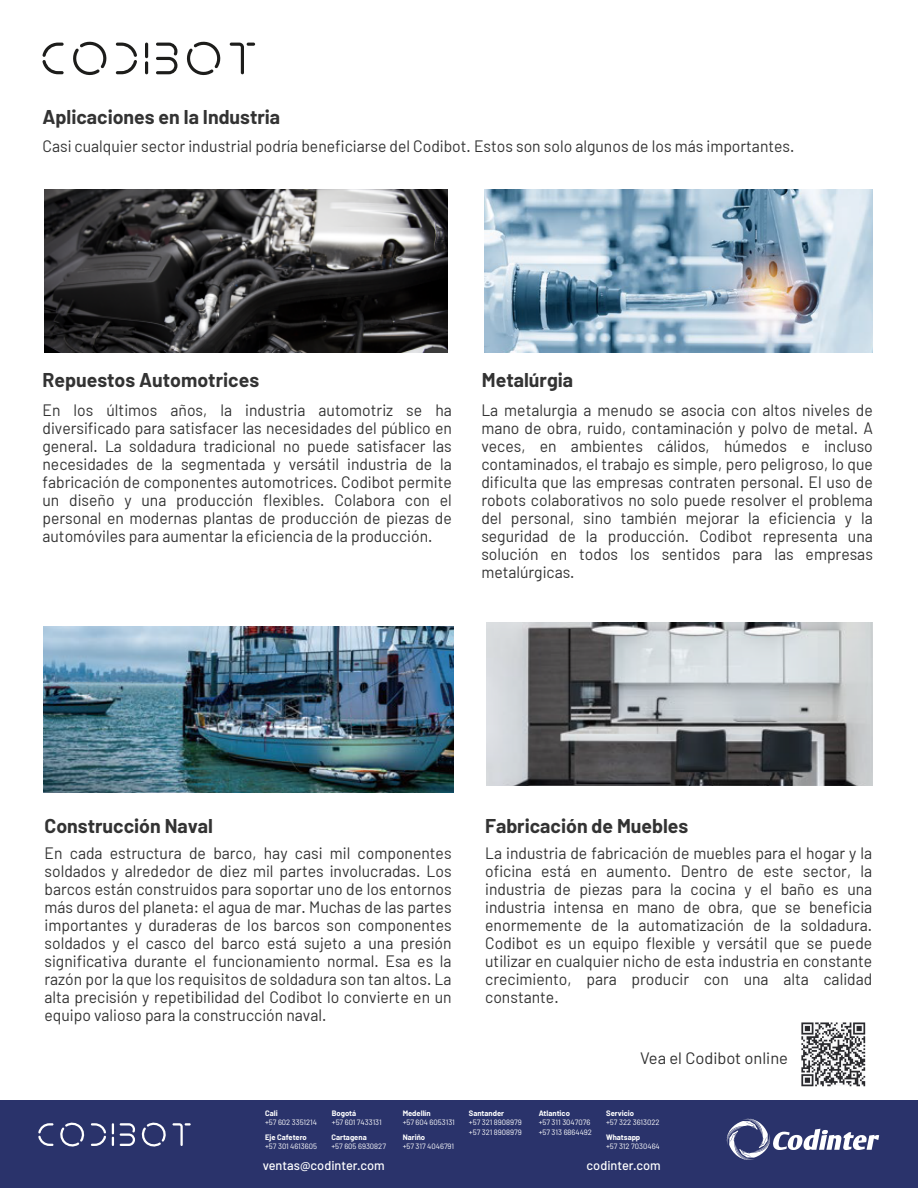
<style>
.page{position:relative;width:918px;height:1188px;background:#fff}
.page>*{position:absolute;margin:0;border:0;box-sizing:border-box;transform-origin:0 0}
.t1{font:700 19.5px "Barlow";color:#333}
.t2{font:16.5px/18px "Barlow";color:#333;text-align:justify;scale:.95 1}
.t3{font:16.5px "Barlow";color:#303030}
.t4{font:500 12.75px "Barlow";color:#fff}
.t5{font:7.65px/9.1px "Barlow";color:#fff}
.t6{font:700 7.65px "Barlow";color:#fff}
</style>
<div class="page">
<svg style="left:42px;top:43px;width:22px;height:31px"></svg>
<svg style="left:73px;top:41px;width:34px;height:35px"></svg>
<svg style="left:116px;top:43px;width:21px;height:31px"></svg>
<svg style="left:145px;top:43px;width:3px;height:31px"></svg>
<svg style="left:156px;top:43px;width:21px;height:31px"></svg>
<svg style="left:186px;top:41px;width:35px;height:35px"></svg>
<svg style="left:230px;top:43px;width:25px;height:31px"></svg>
<div style="left:0;top:1100px;width:918px;height:88px;background:#2a336b"></div>
<svg style="left:727px;top:1119px;width:152px;height:41px"></svg>
<svg style="left:38px;top:1123px;width:15px;height:23px"></svg>
<svg style="left:60px;top:1122px;width:25px;height:25px"></svg>
<svg style="left:91px;top:1123px;width:15px;height:23px"></svg>
<svg style="left:112px;top:1123px;width:2px;height:23px"></svg>
<svg style="left:120px;top:1123px;width:15px;height:23px"></svg>
<svg style="left:141px;top:1122px;width:25px;height:25px"></svg>
<svg style="left:173px;top:1123px;width:18px;height:23px"></svg>
<img style="left:485px;top:190px;width:388px;height:162px">
<img style="left:44px;top:627px;width:409px;height:166px">
<img style="left:44px;top:190px;width:404px;height:162px">
<img style="left:486px;top:623px;width:387px;height:163px">
<svg style="left:801px;top:1022px;width:64px;height:64px"></svg>
<p class="t1" style="left:43px;top:105px;width:239px">Aplicaciones en la Industria</p>
<p class="t2" style="left:43px;top:137px;width:793px">Casi cualquier sector industrial podría beneficiarse del Codibot. Estos son solo algunos de los más importantes.</p>
<p class="t1" style="left:43px;top:367px;width:218px">Repuestos Automotrices</p>
<p class="t2" style="left:43px;top:401px;width:433px">En los últimos años, la industria automotriz se ha diversificado para satisfacer las necesidades del público en general. La soldadura tradicional no puede satisfacer las necesidades de la segmentada y versátil industria de la fabricación de componentes automotrices. Codibot permite un diseño y una producción flexibles. Colabora con el personal en modernas plantas de producción de piezas de automóviles para aumentar la eficiencia de la producción.</p>
<p class="t1" style="left:482px;top:367px;width:93px">Metalúrgia</p>
<p class="t2" style="left:481px;top:401px;width:414px">La metalurgia a menudo se asocia con altos niveles de mano de obra, ruido, contaminación y polvo de metal. A veces, en ambientes cálidos, húmedos e incluso contaminados, el trabajo es simple, pero peligroso, lo que dificulta que las empresas contraten personal. El uso de robots colaborativos no solo puede resolver el problema del personal, sino también mejorar la eficiencia y la seguridad de la producción. Codibot representa una solución en todos los sentidos para las empresas metalúrgicas.</p>
<p class="t1" style="left:45px;top:813px;width:170px">Construcción Naval</p>
<p class="t2" style="left:45px;top:844px;width:430px">En cada estructura de barco, hay casi mil componentes soldados y alrededor de diez mil partes involucradas. Los barcos están construidos para soportar uno de los entornos más duros del planeta: el agua de mar. Muchas de las partes importantes y duraderas de los barcos son componentes soldados y el casco del barco está sujeto a una presión significativa durante el funcionamiento normal. Esa es la razón por la que los requisitos de soldadura son tan altos. La alta precisión y repetibilidad del Codibot lo convierte en un equipo valioso para la construcción naval.</p>
<p class="t1" style="left:485px;top:813px;width:205px">Fabricación de Muebles</p>
<p class="t2" style="left:485px;top:844px;width:409px">La industria de fabricación de muebles para el hogar y la oficina está en aumento. Dentro de este sector, la industria de piezas para la cocina y el baño es una industria intensa en mano de obra, que se beneficia enormemente de la automatización de la soldadura.<br>Codibot es un equipo flexible y versátil que se puede utilizar en cualquier nicho de esta industria en constante crecimiento, para producir con una alta calidad constante.</p>
<p class="t3" style="left:640px;top:1048px;width:150px">Vea el Codibot online</p>
<p class="t6" style="left:265px;top:1109px;width:14px">Cali</p>
<p class="t5" style="left:265px;top:1118px;width:53px">+57 602 3351214</p>
<p class="t6" style="left:265px;top:1133px;width:43px">Eje Cafetero</p>
<p class="t5" style="left:265px;top:1142px;width:53px">+57 301 4613605</p>
<p class="t6" style="left:332px;top:1109px;width:26px">Bogotá</p>
<p class="t5" style="left:332px;top:1118px;width:52px">+57 601 7433131</p>
<p class="t6" style="left:331px;top:1133px;width:37px">Cartagena</p>
<p class="t5" style="left:331px;top:1142px;width:56px">+57 605 6930827</p>
<p class="t6" style="left:403px;top:1109px;width:29px">Medellín</p>
<p class="t5" style="left:403px;top:1118px;width:54px">+57 604 6053131</p>
<p class="t6" style="left:403px;top:1133px;width:24px">Nariño</p>
<p class="t5" style="left:403px;top:1142px;width:53px">+57 317 4046791</p>
<p class="t6" style="left:469px;top:1109px;width:37px">Santander</p>
<p class="t5" style="left:469px;top:1118px;width:54px">+57 321 8908979 +57 321 8908979</p>
<p class="t6" style="left:539px;top:1109px;width:33px">Atlantico</p>
<p class="t5" style="left:539px;top:1118px;width:55px">+57 311 3047076 +57 313 6864492</p>
<p class="t6" style="left:606px;top:1109px;width:30px">Servicio</p>
<p class="t5" style="left:606px;top:1118px;width:55px">+57 322 3613022</p>
<p class="t6" style="left:606px;top:1133px;width:36px">Whatsapp</p>
<p class="t5" style="left:606px;top:1142px;width:55px">+57 312 7030464</p>
<p class="t4" style="left:263px;top:1157px;width:123px">ventas@codinter.com</p>
<p class="t4" style="left:587px;top:1157px;width:76px">codinter.com</p>
</div>
